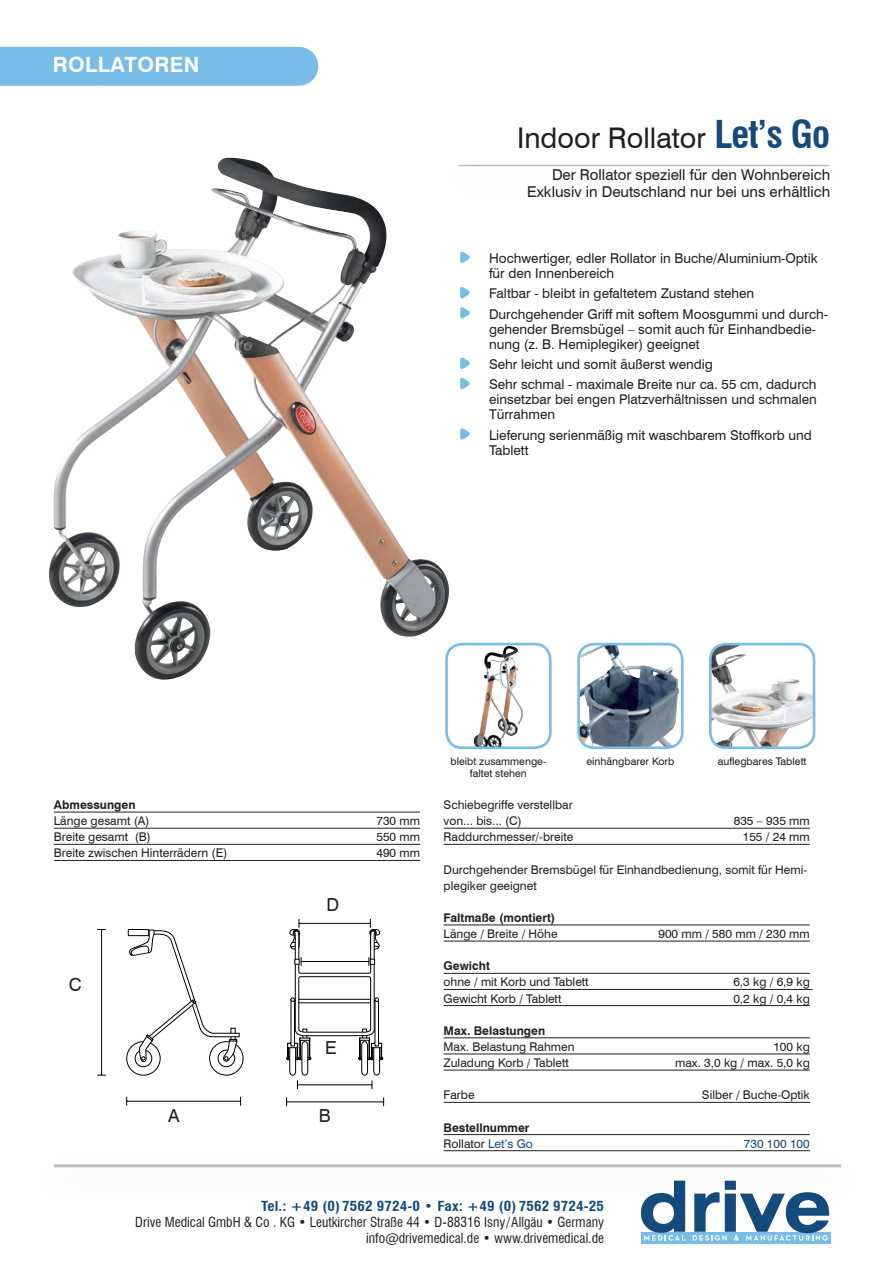
<style>
.page{position:relative;width:894px;height:1263px;background:#fff}
.page>*{position:absolute;margin:0;border:0;box-sizing:border-box;transform-origin:0 0}
.t1{font:28.5px "Swiss 721 BT";color:#231f20}
.t2{font:700 21px "Swiss 721 BT";letter-spacing:.02em;color:#fff}
.t3{font:18px "Swiss 721 BT";color:#231f20}
.t4{font:15px/16.5px "Swiss 721 BT";color:#231f20;text-align:right}
.t5{font:13.5px/15px "Swiss 721 BT";color:#231f20}
.t6{font:condensed 13.5px/16.2px "Swiss 721 BT";color:#231f20;text-align:right}
.t7{font:12px/16.2px "Swiss 721 BT";color:#231f20}
.t8{font:700 12px/16.2px "Swiss 721 BT";color:#231f20}
.t9{font:12px "Swiss 721 BT";color:#144a7c}
.t10{font:10.5px "Swiss 721 BT";color:#231f20}
.s1{font-weight:700;font-stretch:condensed;font-size:37.5px;color:#144a7c}
.s2{font-weight:400}
.s3{font-weight:400;color:#144a7c}
.s4{font-weight:700;color:#144a7c}
.s5{font-weight:700;font-stretch:normal;color:#144a7c}
</style>
<div class="page">
<div style="left:0;top:47px;width:318px;height:39px;background:#78bde8"></div>
<hr style="left:54px;top:1164px;width:786px;height:3px;background:#bcbdc0">
<div style="left:641px;top:1232px;width:189px;height:11px;background:#78bde8"></div>
<svg style="left:641px;top:1181px;width:44px;height:60px"></svg>
<svg style="left:692px;top:1181px;width:137px;height:60px"></svg>
<hr style="left:54px;top:812px;width:366px;height:1px;background:#231f20">
<hr style="left:54px;top:828px;width:366px;height:1px;background:#231f20">
<hr style="left:54px;top:844px;width:366px;height:1px;background:#231f20">
<hr style="left:54px;top:860px;width:366px;height:1px;background:#231f20">
<hr style="left:443px;top:828px;width:366px;height:1px;background:#231f20">
<hr style="left:443px;top:844px;width:366px;height:1px;background:#231f20">
<hr style="left:443px;top:925px;width:366px;height:1px;background:#231f20">
<hr style="left:443px;top:941px;width:366px;height:1px;background:#231f20">
<hr style="left:443px;top:973px;width:366px;height:1px;background:#231f20">
<hr style="left:443px;top:989px;width:369px;height:1px;background:#231f20">
<hr style="left:443px;top:1005px;width:366px;height:1px;background:#231f20">
<hr style="left:443px;top:1038px;width:366px;height:1px;background:#231f20">
<hr style="left:443px;top:1054px;width:366px;height:1px;background:#231f20">
<hr style="left:443px;top:1070px;width:366px;height:1px;background:#231f20">
<hr style="left:443px;top:1102px;width:366px;height:1px;background:#231f20">
<hr style="left:443px;top:1134px;width:366px;height:1px;background:#231f20">
<hr style="left:443px;top:1150px;width:366px;height:1px;background:#231f20">
<img style="left:49px;top:157px;width:401px;height:523px">
<svg style="left:460px;top:251px;width:10px;height:12px"></svg>
<svg style="left:460px;top:287px;width:10px;height:12px"></svg>
<svg style="left:460px;top:307px;width:10px;height:12px"></svg>
<svg style="left:460px;top:357px;width:10px;height:33px"></svg>
<svg style="left:460px;top:428px;width:10px;height:12px"></svg>
<img style="left:441px;top:157px;width:389px;height:45px">
<hr style="left:459px;top:165px;width:370px;height:1px;background:#bcbdc0">
<img style="left:473px;top:647px;width:48px;height:98px">
<div style="left:445px;top:643px;width:106px;height:106px;border:3px solid #78bde8;border-radius:16px"></div>
<img style="left:581px;top:644px;width:99px;height:104px">
<div style="left:577px;top:643px;width:106px;height:106px;border:3px solid #78bde8;border-radius:16px"></div>
<img style="left:710px;top:644px;width:104px;height:104px">
<div style="left:709px;top:643px;width:106px;height:106px;border:3px solid #78bde8;border-radius:16px"></div>
<hr style="left:101px;top:929px;width:1px;height:146px;background:#000">
<hr style="left:286px;top:1101px;width:97px;height:1px;background:#000">
<hr style="left:127px;top:1101px;width:113px;height:1px;background:#000">
<div style="left:209px;top:1041px;width:34px;height:35px;border:1px solid #000;border-radius:50%"></div>
<svg style="left:286px;top:919px;width:97px;height:170px"></svg>
<div style="left:126px;top:1041px;width:35px;height:35px;border:1px solid #000;border-radius:50%"></div>
<svg style="left:128px;top:929px;width:112px;height:147px"></svg>
<h2 class="t2" style="left:53px;top:52px;width:148px">ROLLATOREN</h2>
<h1 class="t1" style="left:517px;top:121px;width:315px">Indoor Rollator <span class="s1">Let’s Go</span></h1>
<p class="t4" style="left:527px;top:167px;width:304px">Der Rollator speziell für den Wohnbereich<br>Exklusiv in Deutschland nur bei uns erhältlich</p>
<p class="t5" style="left:489px;top:251px;width:330px">Hochwertiger, edler Rollator in Buche/Aluminium-Optik für den Innenbereich</p>
<p class="t5" style="left:489px;top:283px;width:340px;line-height:20.2px">Faltbar - bleibt in gefaltetem Zustand stehen<br>Durchgehender Griff mit softem Moosgummi und durch-</p>
<p class="t5" style="left:489px;top:321px;width:328px">gehender Bremsbügel – somit auch für Einhandbedie&shy;nung (z. B. Hemiplegiker) geeignet</p>
<p class="t5" style="left:489px;top:354px;width:329px;line-height:20.2px">Sehr leicht und somit äußerst wendig<br>Sehr schmal - maximale Breite nur ca. 55 cm, dadurch</p>
<p class="t5" style="left:489px;top:392px;width:329px">einsetzbar bei engen Platzverhältnissen und schmalen<br>Türrahmen</p>
<p class="t5" style="left:489px;top:427px;width:324px">Lieferung serienmäßig mit waschbarem Stoffkorb und<br>Tablett</p>
<p class="t8" style="left:54px;top:797px;width:83px">Abmessungen</p>
<p class="t7" style="left:54px;top:813px;width:97px">Länge gesamt (A)</p>
<p class="t7" style="left:376px;top:813px;width:45px">730 mm</p>
<p class="t7" style="left:54px;top:829px;width:98px">Breite gesamt (B)</p>
<p class="t7" style="left:376px;top:829px;width:45px">550 mm</p>
<p class="t7" style="left:54px;top:845px;width:175px">Breite zwischen Hinterrädern (E)</p>
<p class="t7" style="left:376px;top:845px;width:45px">490 mm</p>
<h3 class="t3" style="left:69px;top:974px;width:14px">C</h3>
<h3 class="t3" style="left:326px;top:893px;width:14px">D</h3>
<h3 class="t3" style="left:325px;top:1036px;width:13px">E</h3>
<h3 class="t3" style="left:168px;top:1105px;width:13px">A</h3>
<h3 class="t3" style="left:319px;top:1105px;width:13px">B</h3>
<p class="t10" style="left:450px;top:754px;width:97px">bleibt zusammenge-</p>
<p class="t10" style="left:586px;top:754px;width:89px">einhängbarer Korb</p>
<p class="t10" style="left:717px;top:754px;width:90px">auflegbares Tablett</p>
<p class="t10" style="left:470px;top:767px;width:58px">faltet stehen</p>
<p class="t7" style="left:443px;top:797px;width:131px">Schiebegriffe verstellbar von... bis... (C)</p>
<p class="t7" style="left:733px;top:813px;width:77px">835 – 935 mm</p>
<p class="t7" style="left:443px;top:829px;width:131px">Raddurchmesser/-breite</p>
<p class="t7" style="left:742px;top:829px;width:69px">155 / 24 mm</p>
<p class="t7" style="left:443px;top:861px;width:365px">Durchgehender Bremsbügel für Einhandbedienung, somit für Hemi&shy;plegiker geeignet</p>
<p class="t8" style="left:443px;top:909px;width:113px">Faltmaße (montiert)</p>
<p class="t7" style="left:443px;top:926px;width:115px">Länge / Breite / Höhe</p>
<p class="t7" style="left:658px;top:926px;width:153px">900 mm / 580 mm / 230 mm</p>
<p class="t8" style="left:443px;top:958px;width:48px">Gewicht</p>
<p class="t7" style="left:443px;top:974px;width:146px">ohne / mit Korb und Tablett</p>
<p class="t7" style="left:733px;top:974px;width:78px">6,3 kg / 6,9 kg</p>
<p class="t7" style="left:443px;top:990px;width:119px">Gewicht Korb / Tablett</p>
<p class="t7" style="left:733px;top:990px;width:78px">0,2 kg / 0,4 kg</p>
<p class="t8" style="left:443px;top:1022px;width:103px">Max. Belastungen</p>
<p class="t7" style="left:443px;top:1038px;width:132px">Max. Belastung Rahmen</p>
<p class="t7" style="left:773px;top:1038px;width:38px">100 kg</p>
<p class="t7" style="left:443px;top:1055px;width:127px">Zuladung Korb / Tablett</p>
<p class="t7" style="left:675px;top:1055px;width:136px">max. 3,0 kg / max. 5,0 kg</p>
<p class="t7" style="left:443px;top:1087px;width:32px">Farbe</p>
<p class="t7" style="left:702px;top:1087px;width:109px">Silber / Buche-Optik</p>
<p class="t8" style="left:443px;top:1119px;width:91px">Bestellnummer<br><span class="s2">Rollator</span> <span class="s3">Let’s Go</span></p>
<p class="t9" style="left:744px;top:1136px;width:67px">730 100 100</p>
<p class="t6" style="left:135px;top:1198px;width:470px"><span class="s4">Tel.: +49 (0) 7562 9724-0</span> <span class="s5">•</span> <span class="s4">Fax: +49 (0) 7562 9724-25<br></span>Drive Medical GmbH &amp; Co . KG • Leutkircher Straße 44 • D-88316 Isny/Allgäu • Germany info@drivemedical.de • www.drivemedical.de</p>
</div>
